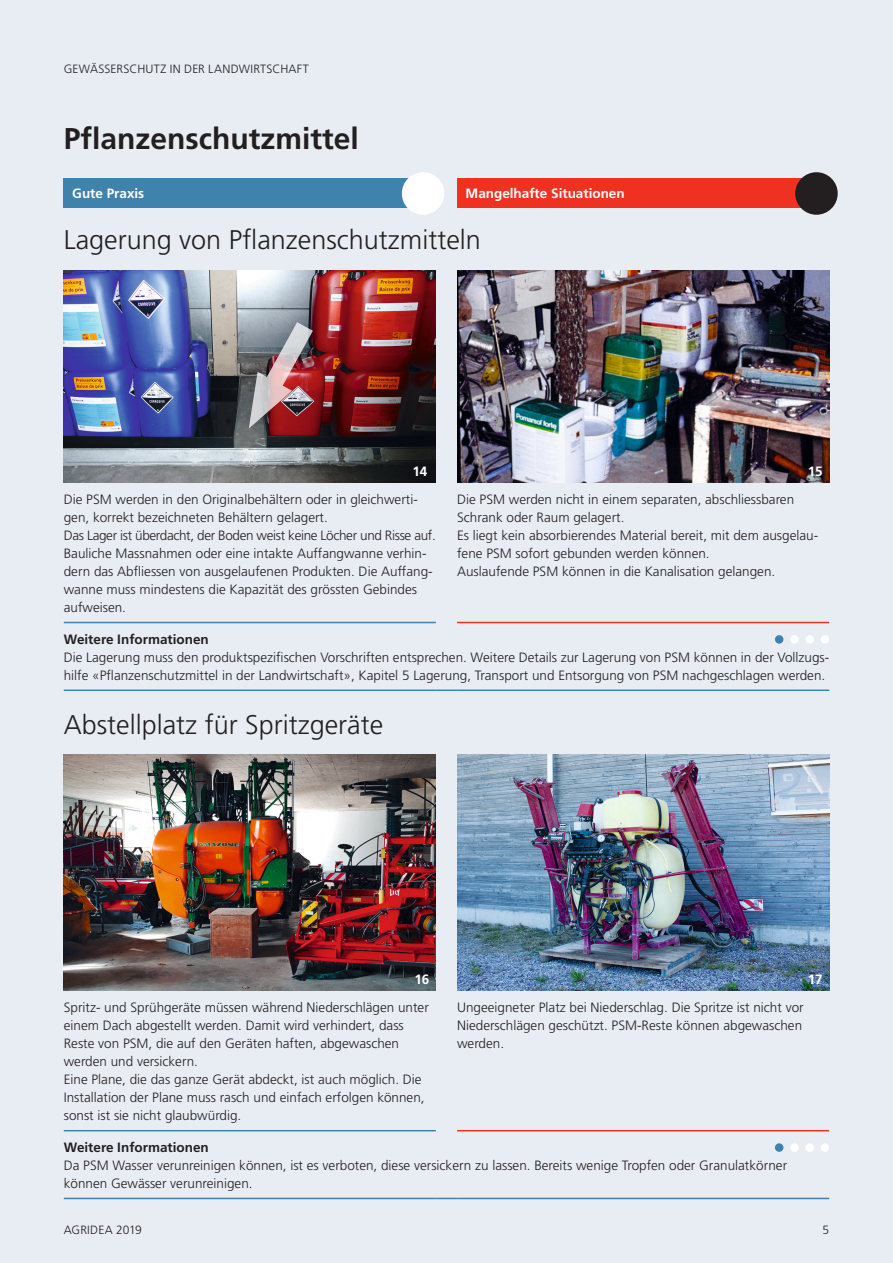
<style>
.page{position:relative;width:893px;height:1263px;background:#e8edf4}
.page>*{position:absolute;margin:0;border:0;box-sizing:border-box;transform-origin:0 0}
.Untertitel_fett{font:700 30px "Frutiger";color:#231f20}
.Untertitel_light{font:300 27px "Frutiger";color:#231f20}
._03_9_Pt_Grundtext{font:300 13.5px/18px "Frutiger";color:#231f20}
._03_9_Pt_Grundtext-2{font:300 13.5px "Frutiger";letter-spacing:-.025em;color:#231f20}
.gs_Titel{font:700 13.5px "Frutiger";color:#231f20}
.gs_Titel_nach_6{font:700 13.5px "Frutiger";color:#fff}
.C_Fliesstext{font:700 13.5px "Frutiger";color:#fff}
.t1{font:300 12px "Frutiger";letter-spacing:.015em;color:#231f20}
</style>
<div class="page">
<img style="left:457px;top:270px;width:372px;height:213px">
<img style="left:64px;top:270px;width:372px;height:213px">
<img style="left:240px;top:316px;width:89px;height:113px">
<div style="left:64px;top:179px;width:372px;height:29px;background:#3f82ae"></div>
<div style="left:402px;top:172px;width:42px;height:43px;background:#fff;border-radius:50%"></div>
<div style="left:457px;top:179px;width:372px;height:29px;background:#ef3122"></div>
<div style="left:795px;top:172px;width:43px;height:43px;background:#231f20;border-radius:50%"></div>
<hr style="left:64px;top:622px;width:372px;height:1px;background:#3f82ae">
<hr style="left:457px;top:622px;width:372px;height:1px;background:#ef3122">
<hr style="left:64px;top:689px;width:372px;height:2px;background:#3f82ae">
<hr style="left:436px;top:689px;width:21px;height:2px;background:#3f82ae">
<hr style="left:457px;top:689px;width:372px;height:2px;background:#3f82ae">
<div style="left:775px;top:635px;width:8px;height:9px;background:#3f82ae;border-radius:50%"></div>
<div style="left:790px;top:635px;width:9px;height:9px;background:#fff;border-radius:50%"></div>
<div style="left:805px;top:635px;width:9px;height:9px;background:#fff;border-radius:50%"></div>
<div style="left:821px;top:635px;width:8px;height:9px;background:#fff;border-radius:50%"></div>
<img style="left:64px;top:755px;width:372px;height:236px">
<hr style="left:64px;top:1130px;width:372px;height:1px;background:#3f82ae">
<hr style="left:457px;top:1130px;width:372px;height:1px;background:#ef3122">
<hr style="left:64px;top:1198px;width:372px;height:1px;background:#3f82ae">
<svg style="left:436px;top:1198px;width:21px;height:1px"></svg>
<hr style="left:457px;top:1198px;width:372px;height:1px;background:#3f82ae">
<div style="left:775px;top:1143px;width:8px;height:9px;background:#3f82ae;border-radius:50%"></div>
<div style="left:790px;top:1143px;width:9px;height:9px;background:#fff;border-radius:50%"></div>
<div style="left:805px;top:1143px;width:9px;height:9px;background:#fff;border-radius:50%"></div>
<div style="left:821px;top:1143px;width:8px;height:9px;background:#fff;border-radius:50%"></div>
<img style="left:457px;top:755px;width:372px;height:236px">
<p class="t1" style="left:64px;top:62px;width:247px">GEWÄSSERSCHUTZ IN DER LANDWIRTSCHAFT</p>
<p class="Untertitel_fett" style="left:64px;top:121px;width:297px">Pflanzenschutzmittel</p>
<p class="gs_Titel_nach_6" style="left:72px;top:185px;width:74px">Gute Praxis</p>
<p class="gs_Titel_nach_6" style="left:466px;top:185px;width:161px">Mangelhafte Situationen</p>
<p class="Untertitel_light" style="left:64px;top:224px;width:419px">Lagerung von Pflanzenschutzmitteln</p>
<p class="C_Fliesstext" style="left:412px;top:464px;width:17px">14</p>
<p class="C_Fliesstext" style="left:808px;top:464px;width:17px">15</p>
<p class="_03_9_Pt_Grundtext" style="left:64px;top:490px;width:356px">Die PSM werden in den Originalbehältern oder in gleichwerti&shy;gen, korrekt bezeichneten Behältern gelagert.</p>
<p class="_03_9_Pt_Grundtext-2" style="left:64px;top:528px;width:374px">Das Lager ist überdacht, der Boden weist keine Löcher und Risse auf.</p>
<p class="_03_9_Pt_Grundtext" style="left:64px;top:544px;width:370px">Bauliche Massnahmen oder eine intakte Auffangwanne verhin&shy;dern das Abfliessen von ausgelaufenen Produkten. Die Auffang&shy;wanne muss mindestens die Kapazität des grössten Gebindes aufweisen.</p>
<p class="_03_9_Pt_Grundtext" style="left:457px;top:490px;width:339px">Die PSM werden nicht in einem separaten, abschliessbaren<br>Schrank oder Raum gelagert.</p>
<p class="_03_9_Pt_Grundtext" style="left:457px;top:526px;width:363px">Es liegt kein absorbierendes Material bereit, mit dem ausgelau&shy;fene PSM sofort gebunden werden können.</p>
<p class="_03_9_Pt_Grundtext" style="left:457px;top:562px;width:320px">Auslaufende PSM können in die Kanalisation gelangen.</p>
<p class="gs_Titel" style="left:64px;top:631px;width:147px">Weitere Informationen</p>
<p class="_03_9_Pt_Grundtext" style="left:64px;top:648px;width:767px">Die Lagerung muss den produktspezifischen Vorschriften entsprechen. Weitere Details zur Lagerung von PSM können in der Vollzugs-</p>
<p class="_03_9_Pt_Grundtext" style="left:64px;top:666px;width:763px">hilfe «Pflanzenschutzmittel in der Landwirtschaft», Kapitel 5 Lagerung, Transport und Entsorgung von PSM nachgeschlagen werden.</p>
<p class="Untertitel_light" style="left:64px;top:709px;width:321px">Abstellplatz für Spritzgeräte</p>
<p class="C_Fliesstext" style="left:414px;top:972px;width:17px">16</p>
<p class="_03_9_Pt_Grundtext" style="left:64px;top:998px;width:367px">Spritz- und Sprühgeräte müssen während Niederschlägen unter einem Dach abgestellt werden. Damit wird verhindert, dass Reste von PSM, die auf den Geräten haften, abgewaschen werden und versickern.</p>
<p class="_03_9_Pt_Grundtext" style="left:64px;top:1070px;width:362px">Eine Plane, die das ganze Gerät abdeckt, ist auch möglich. Die<br>Installation der Plane muss rasch und einfach erfolgen können, sonst ist sie nicht glaubwürdig.</p>
<p class="C_Fliesstext" style="left:808px;top:972px;width:17px">17</p>
<p class="_03_9_Pt_Grundtext" style="left:457px;top:998px;width:348px;text-align:justify">Ungeeigneter Platz bei Niederschlag. Die Spritze ist nicht vor Niederschlägen geschützt. PSM-Reste können abgewaschen werden.</p>
<p class="gs_Titel" style="left:64px;top:1139px;width:147px">Weitere Informationen</p>
<p class="_03_9_Pt_Grundtext" style="left:64px;top:1156px;width:725px">Da PSM Wasser verunreinigen können, ist es verboten, diese versickern zu lassen. Bereits wenige Tropfen oder Granulatkörner können Gewässer verunreinigen.</p>
<p class="t1" style="left:64px;top:1223px;width:80px">AGRIDEA 2019</p>
<p class="t1" style="left:822px;top:1223px;width:8px">5</p>
</div>
